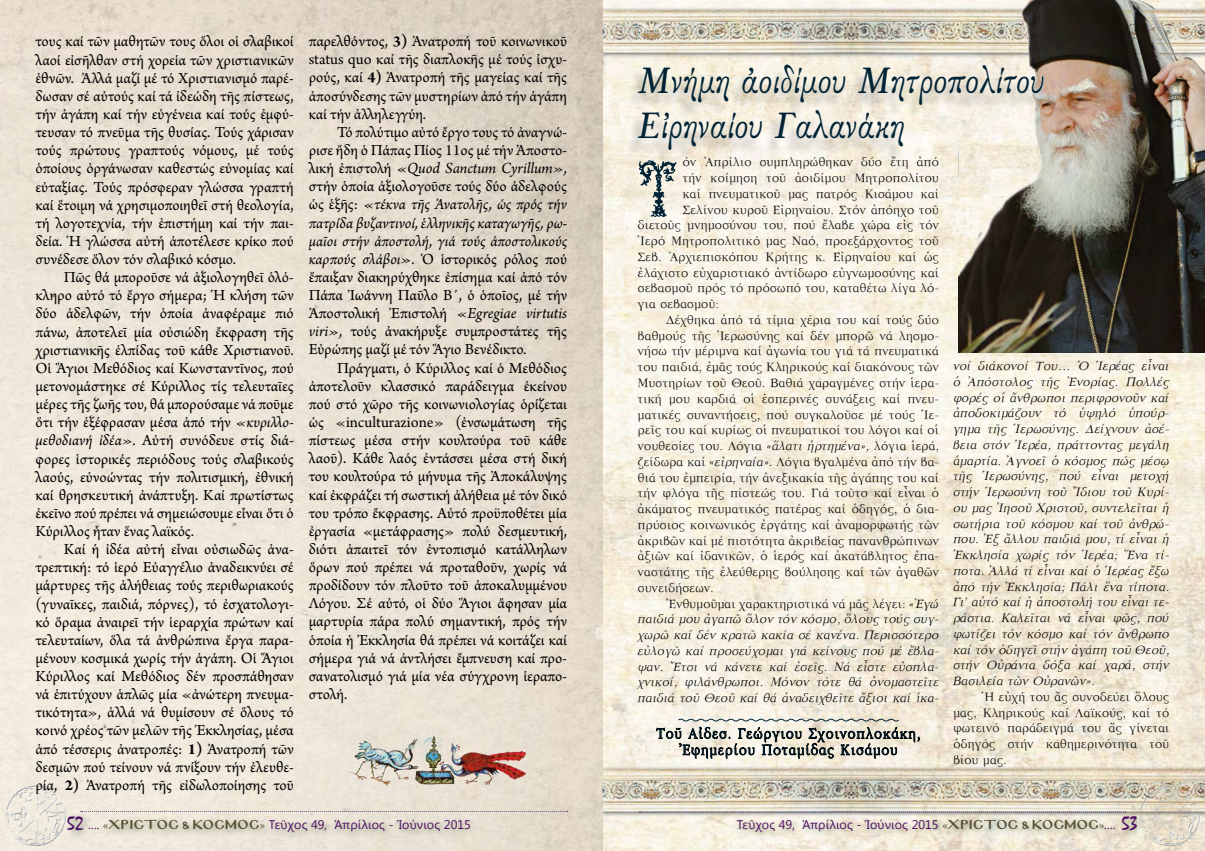
<style>
.page{position:relative;width:1205px;height:851px;background:#fff}
.page>*{position:absolute;margin:0;border:0;box-sizing:border-box;transform-origin:0 0}
.t1{font:75px "PF Konstantinople Initials";color:#002336}
.t2{font:37.5px/45px "GFS Baskerville";color:#002336}
.t3{font:16.5px/16.2px "Sk Garamond Light Pol Uni W";letter-spacing:.05em;color:#002336;text-align:center;scale:.91 1}
.t4{font:16.25px/18.1px "Arno Pro";letter-spacing:-.005em;color:#000;text-align:justify}
.t5{font:13.75px/15.8px "Sk Garamond Light Pol Uni W";color:#000;text-align:justify}
.t6{font:13.75px/15.8px "Sk Garamond Light Pol Uni W Italic";color:#000;text-align:justify}
.t7{font:12.5px "Segoe UI";letter-spacing:.01em;color:#4d0c62}
.s1{font-style:italic}
.s2{font-weight:700}
.s3{font-family:"Sk Garamond Light Pol Uni W Italic"}
.s4{font-family:"Mistral";font-size:20px}
.s5{font-family:"Minion Pro"}
.s6{font-family:"Minion Pro";color:#585134}
.s7{font-family:"Mg Byzantine UC Pol Normal";font-size:11.25px;color:#585134}
</style>
<div class="page">
<img style="left:0;top:0;width:1205px;height:850px">
<img style="left:349px;top:734px;width:178px;height:52px">
<div style="left:625px;top:68px;width:419px;height:98px;background:#000;opacity:.25"></div>
<svg style="left:656px;top:717px;width:264px;height:48px;background:#c7c3b7"></svg>
<img style="left:958px;top:0;width:247px;height:352px">
<p class="t4" style="left:35px;top:33px;width:260px">τους καί τῶν μαθητῶν τους ὅλοι οἱ σλαβικοί λαοί εἰσῆλθαν στή χορεία τῶν χριστιανικῶν ἐθνῶν. Ἀλλά μαζί μέ τό Χριστιανισμό παρέ&shy;δωσαν σέ αὐτούς καί τά ἰδεώδη τῆς πίστεως, τήν ἀγάπη καί τήν εὐγένεια καί τούς ἐμφύ&shy;τευσαν τό πνεῦμα τῆς θυσίας. Τούς χάρισαν τούς πρώτους γραπτούς νόμους, μέ τούς ὁποίους ὀργάνωσαν καθεστώς εὐνομίας καί εὐταξίας. Τούς πρόσφεραν γλώσσα γραπτή καί ἕτοιμη νά χρησιμοποιηθεῖ στή θεολογία, τή λογοτεχνία, τήν ἐπιστήμη καί τήν παι&shy;δεία. Ἡ γλώσσα αὐτή ἀποτέλεσε κρίκο πού συνέδεσε ὅλον τόν σλαβικό κόσμο.</p>
<p class="t4" style="left:35px;top:269px;width:260px;text-indent:28px">Πῶς θά μποροῦσε νά ἀξιολογηθεῖ ὁλό&shy;κληρο αὐτό τό ἔργο σήμερα; Ἡ κλήση τῶν δύο ἀδελφῶν, τήν ὁποία ἀναφέραμε πιό πάνω, ἀποτελεῖ μία οὐσιώδη ἔκφραση τῆς χριστιανικῆς ἐλπίδας τοῦ κάθε Χριστιανοῦ.<br>Οἱ Ἅγιοι Μεθόδιος καί Κωνσταντῖνος, πού μετονομάστηκε σέ Κύριλλος τίς τελευταῖες μέρες τῆς ζωῆς του, θά μπορούσαμε νά ποῦμε ὅτι τήν ἐξέφρασαν μέσα ἀπό τήν <span class="s1">«κυριλλο&shy;μεθοδιανή ἰδέα».</span> Αὐτή συνόδευε στίς διά&shy;φορες ἱστορικές περιόδους τούς σλαβικούς λαούς, εὐνοώντας τήν πολιτισμική, ἐθνική καί θρησκευτική ἀνάπτυξη. Καί πρωτίστως ἐκεῖνο πού πρέπει νά σημειώσουμε εἶναι ὅτι ὁ Κύριλλος ἦταν ἕνας λαϊκός.</p>
<p class="t4" style="left:35px;top:541px;width:260px;text-indent:28px">Καί ἡ ἰδέα αὐτή εἶναι οὐσιωδῶς ἀνα&shy;τρεπτική: τό ἱερό Εὐαγγέλιο ἀναδεικνύει σέ μάρτυρες τῆς ἀλήθειας τούς περιθωριακούς (γυναῖκες, παιδιά, πόρνες), τό ἐσχατολογι&shy;κό ὅραμα ἀναιρεῖ τήν ἱεραρχία πρώτων καί τελευταίων, ὅλα τά ἀνθρώπινα ἔργα παρα&shy;μένουν κοσμικά χωρίς τήν ἀγάπη. Οἱ Ἅγιοι Κύριλλος καί Μεθόδιος δέν προσπάθησαν νά ἐπιτύχουν ἁπλῶς μία «ἀνώτερη πνευμα&shy;τικότητα», ἀλλά νά θυμίσουν σέ ὅλους τό κοινό χρέος τῶν μελῶν τῆς Ἐκκλησίας, μέσα ἀπό τέσσερις ἀνατροπές: <span class="s2">1)</span> Ἀνατροπή τῶν δεσμῶν πού τείνουν νά πνίξουν τήν ἐλευθε&shy;ρία, <span class="s2">2)</span> Ἀνατροπή τῆς εἰδωλοποίησης τοῦ</p>
<p class="t4" style="left:309px;top:33px;width:260px">παρελθόντος, <span class="s2">3)</span> Ἀνατροπή τοῦ κοινωνικοῦ status quo καί τῆς διαπλοκῆς μέ τούς ἰσχυ&shy;ρούς, καί <span class="s2">4)</span> Ἀνατροπή τῆς μαγείας καί τῆς ἀποσύνδεσης τῶν μυστηρίων ἀπό τήν ἀγάπη καί τήν ἀλληλεγγύη.</p>
<p class="t4" style="left:309px;top:124px;width:260px;text-indent:28px">Τό πολύτιμο αὐτό ἔργο τους τό ἀναγνώ&shy;ρισε ἤδη ὁ Πάπας Πίος 11ος μέ τήν Ἀποστο&shy;λική ἐπιστολή <span class="s1">«Quod Sanctum Cyrillum», </span>στήν ὁποία ἀξιολογοῦσε τούς δύο ἀδελφούς ὡς ἑξῆς: <span class="s1">«τέκνα τῆς Ἀνατολῆς, ὡς πρός τήν πατρίδα βυζαντινοί, ἑλληνικῆς καταγωγῆς, ρω&shy;μαῖοι στήν ἀποστολή, γιά τούς ἀποστολικούς καρπούς σλάβοι».</span> Ὁ ἱστορικός ρόλος πού ἔπαιξαν διακηρύχθηκε ἐπίσημα καί ἀπό τόν Πάπα Ἰωάννη Παῦλο Β΄, ὁ ὁποῖος, μέ τήν Ἀποστολική Ἐπιστολή <span class="s1">«Egregiae virtutis viri»,</span> τούς ἀνακήρυξε συμπροστάτες τῆς Εὐρώπης μαζί μέ τόν Ἅγιο Βενέδικτο.</p>
<p class="t4" style="left:309px;top:359px;width:260px;text-indent:28px">Πράγματι, ὁ Κύριλλος καί ὁ Μεθόδιος ἀποτελοῦν κλασσικό παράδειγμα ἐκείνου πού στό χῶρο τῆς κοινωνιολογίας ὁρίζεται ὡς «inculturazione» (ἐνσωμάτωση τῆς πίστεως μέσα στήν κουλτούρα τοῦ κάθε λαοῦ). Κάθε λαός ἐντάσσει μέσα στή δική του κουλτούρα τό μήνυμα τῆς Ἀποκάλυψης καί ἐκφράζει τή σωστική ἀλήθεια μέ τόν δικό του τρόπο ἔκφρασης. Αὐτό προϋποθέτει μία ἐργασία «μετάφρασης» πολύ δεσμευτική, διότι ἀπαιτεῖ τόν ἐντοπισμό κατάλληλων ὅρων πού πρέπει νά προταθοῦν, χωρίς νά προδίδουν τόν πλοῦτο τοῦ ἀποκαλυμμένου Λόγου. Σέ αὐτό, οἱ δύο Ἅγιοι ἄφησαν μία μαρτυρία πάρα πολύ σημαντική, πρός τήν ὁποία ἡ Ἐκκλησία θά πρέπει νά κοιτάζει καί σήμερα γιά νά ἀντλήσει ἔμπνευση καί προ&shy;σανατολισμό γιά μία νέα σύγχρονη ἱεραπο&shy;στολή.</p>
<h2 class="t2" style="left:638px;top:60px;width:409px">Μνήμη ἀοιδίμου Μητροπολίτου<br>Εἰρηναίου Γαλανάκη</h2>
<p class="t5" style="left:683px;top:154px;width:258px">όν Ἀπρίλιο συμπληρώθηκαν δύο ἔτη ἀπό</p>
<p class="t5" style="left:683px;top:170px;width:258px">τήν κοίμηση τοῦ ἀοιδίμου Μητροπολίτου</p>
<p class="t5" style="left:683px;top:185px;width:258px">καί πνευματικοῦ μας πατρός Κισάμου καί</p>
<p class="t5" style="left:683px;top:201px;width:258px">Σελίνου κυροῦ Εἰρηναίου. Στόν ἀπόηχο τοῦ</p>
<p class="t5" style="left:638px;top:217px;width:303px">διετοῦς μνημοσύνου του, πού ἔλαβε χώρα εἰς τόν</p>
<p class="t5" style="left:638px;top:233px;width:303px">Ἱερό Μητροπολιτικό μας Ναό, προεξάρχοντος τοῦ</p>
<p class="t5" style="left:638px;top:248px;width:303px">Σεβ. Ἀρχιεπισκόπου Κρήτης κ. Εἰρηναίου καί ὡς</p>
<p class="t5" style="left:638px;top:264px;width:303px">ἐλάχιστο εὐχαριστιακό ἀντίδωρο εὐγνωμοσύνης καί</p>
<p class="t5" style="left:638px;top:280px;width:303px">σεβασμοῦ πρός τό πρόσωπό του, καταθέτω λίγα λό-</p>
<p class="t5" style="left:638px;top:296px;width:83px">για σεβασμοῦ:</p>
<p class="t5" style="left:666px;top:311px;width:274px">Δέχθηκα ἀπό τά τίμια χέρια του καί τούς δύο</p>
<p class="t5" style="left:638px;top:327px;width:303px">βαθμούς τῆς Ἱερωσύνης καί δέν μπορῶ νά λησμο-</p>
<p class="t5" style="left:638px;top:343px;width:303px">νήσω τήν μέριμνα καί ἀγωνία του γιά τά πνευματικά</p>
<p class="t5" style="left:638px;top:359px;width:303px">του παιδιά, ἐμᾶς τούς Κληρικούς καί διακόνους τῶν</p>
<p class="t5" style="left:638px;top:374px;width:303px">Μυστηρίων τοῦ Θεοῦ. Βαθιά χαραγμένες στήν ἱερα-</p>
<p class="t5" style="left:638px;top:390px;width:303px">τική μου καρδιά οἱ ἑσπερινές συνάξεις καί πνευ-</p>
<p class="t5" style="left:638px;top:406px;width:303px">ματικές συναντήσεις, πού συγκαλοῦσε μέ τούς Ἱε-</p>
<p class="t5" style="left:638px;top:422px;width:303px">ρεῖς του καί κυρίως οἱ πνευματικοί του λόγοι καί οἱ</p>
<p class="t5" style="left:638px;top:437px;width:303px">νουθεσίες του. Λόγια <span class="s3">«ἅλατι ἠρτημένα»,</span> λόγια ἱερά,</p>
<p class="t5" style="left:638px;top:453px;width:303px">ζείδωρα καί <span class="s3">«εἰρηναία».</span> Λόγια βγαλμένα ἀπό τήν βα-</p>
<p class="t5" style="left:638px;top:469px;width:303px">θιά του ἐμπειρία, τήν ἀνεξικακία τῆς ἀγάπης του καί</p>
<p class="t5" style="left:638px;top:485px;width:303px">τήν φλόγα τῆς πίστεώς του. Γιά τοῦτο καί εἶναι ὁ</p>
<p class="t5" style="left:638px;top:500px;width:303px">ἀκάματος πνευματικός πατέρας καί ὁδηγός, ὁ δια-</p>
<p class="t5" style="left:638px;top:516px;width:303px">πρύσιος κοινωνικός ἐργάτης καί ἀναμορφωτής τῶν</p>
<p class="t5" style="left:638px;top:532px;width:303px">ἀκριβῶν καί μέ πιστότητα ἀκριβείας πανανθρώπινων</p>
<p class="t5" style="left:638px;top:548px;width:303px">ἀξιῶν καί ἰδανικῶν, ὁ ἱερός καί ἀκατάβλητος ἐπα-</p>
<p class="t5" style="left:638px;top:563px;width:303px">ναστάτης τῆς ἐλεύθερης βούλησης καί τῶν ἀγαθῶν</p>
<p class="t5" style="left:638px;top:579px;width:78px">συνειδήσεων.</p>
<p class="t5" style="left:666px;top:595px;width:274px">Ἐνθυμοῦμαι χαρακτηριστικά νά μᾶς λέγει: <span class="s3">«Ἐγώ</span></p>
<p class="t6" style="left:638px;top:611px;width:303px">παιδιά μου ἀγαπῶ ὅλον τόν κόσμο, ὅλους τούς συγ&shy;χωρῶ καί δέν κρατῶ κακία σέ κανένα. Περισσότερο εὐλογῶ καί προσεύχομαι γιά κείνους πού μέ ἔβλα&shy;ψαν. Ἔτσι νά κάνετε καί ἐσεῖς. Νά εἶστε εὐσπλα&shy;χνικοί, φιλάνθρωποι. Μόνον τότε θά ὀνομαστεῖτε παιδιά τοῦ Θεοῦ καί θά ἀναδειχθεῖτε ἄξιοι καί ἱκα-</p>
<h1 class="t1" style="left:638px;top:153px;width:41px">Τ</h1>
<p class="t3" style="left:656px;top:724px;width:292px">Τοῦ Αἰδεσ. Γεώργιου Σχοινοπλοκάκη,<br>Ἐφημερίου Ποταμίδας Κισάμου</p>
<p class="t6" style="left:953px;top:357px;width:218px">νοί διάκονοί Του… Ὁ Ἱερέας εἶναι ὁ Ἀπόστολος τῆς Ἐνορίας. Πολλές φορές οἱ ἄνθρωποι περιφρονοῦν καί ἀποδοκιμάζουν τό ὑψηλό ὑπούρ&shy;γημα τῆς Ἱερωσύνης. Δείχνουν ἀσέ&shy;βεια στόν Ἱερέα, πράττοντας μεγάλη ἁμαρτία. Ἀγνοεῖ ὁ κόσμος πώς μέσῳ τῆς Ἱερωσύνης, πού εἶναι μετοχή στήν Ἱερωσύνη τοῦ Ἴδιου τοῦ Κυρί&shy;ου μας Ἰησοῦ Χριστοῦ, συντελεῖται ἡ σωτήρια τοῦ κόσμου καί τοῦ ἀνθρώ&shy;που. Ἐξ ἄλλου παιδιά μου, τί εἶναι ἡ Ἐκκλησία χωρίς τόν Ἱερέα; Ἕνα τί&shy;ποτα. Ἀλλά τί εἶναι καί ὁ Ἱερέας ἔξω ἀπό τήν Ἐκκλησία; Πάλι ἕνα τίποτα.<br>Γι’ αὐτό καί ἡ ἀποστολή του εἶναι τε&shy;ράστια. Καλεῖται νά εἶναι φῶς, πού φωτίζει τόν κόσμο καί τόν ἄνθρωπο καί τόν ὁδηγεῖ στήν ἀγάπη τοῦ Θεοῦ, στήν Οὐράνια δόξα καί χαρά, στήν Βασιλεία τῶν Οὐρανῶν».</p>
<p class="t5" style="left:953px;top:688px;width:218px;text-indent:28px">Ἡ εὐχή του ἄς συνοδεύει ὅλους μας, Κληρικούς καί Λαϊκούς, καί τό φωτεινό παράδειγμά του ἄς γίνεται ὁδηγός στήν καθημερινότητα τοῦ βίου μας.</p>
<p class="t7" style="left:67px;top:815px;width:405px"><span class="s4">52</span> <span class="s5">....</span> <span class="s6">«</span><span class="s7">ΧΡΙΣΤΟΣ &amp; ΚΟΣΜΟΣ</span><span class="s6">»</span> Τεῦχος 49, Ἀπρίλιος - Ἰούνιος 2015</p>
<p class="t7" style="left:737px;top:815px;width:402px">Τεῦχος 49, Ἀπρίλιος - Ἰούνιος 2015 <span class="s6">«</span><span class="s7">ΧΡΙΣΤΟΣ &amp; ΚΟΣΜΟΣ</span><span class="s6">»</span><span class="s5">....</span> <span class="s4">53</span></p>
</div>
